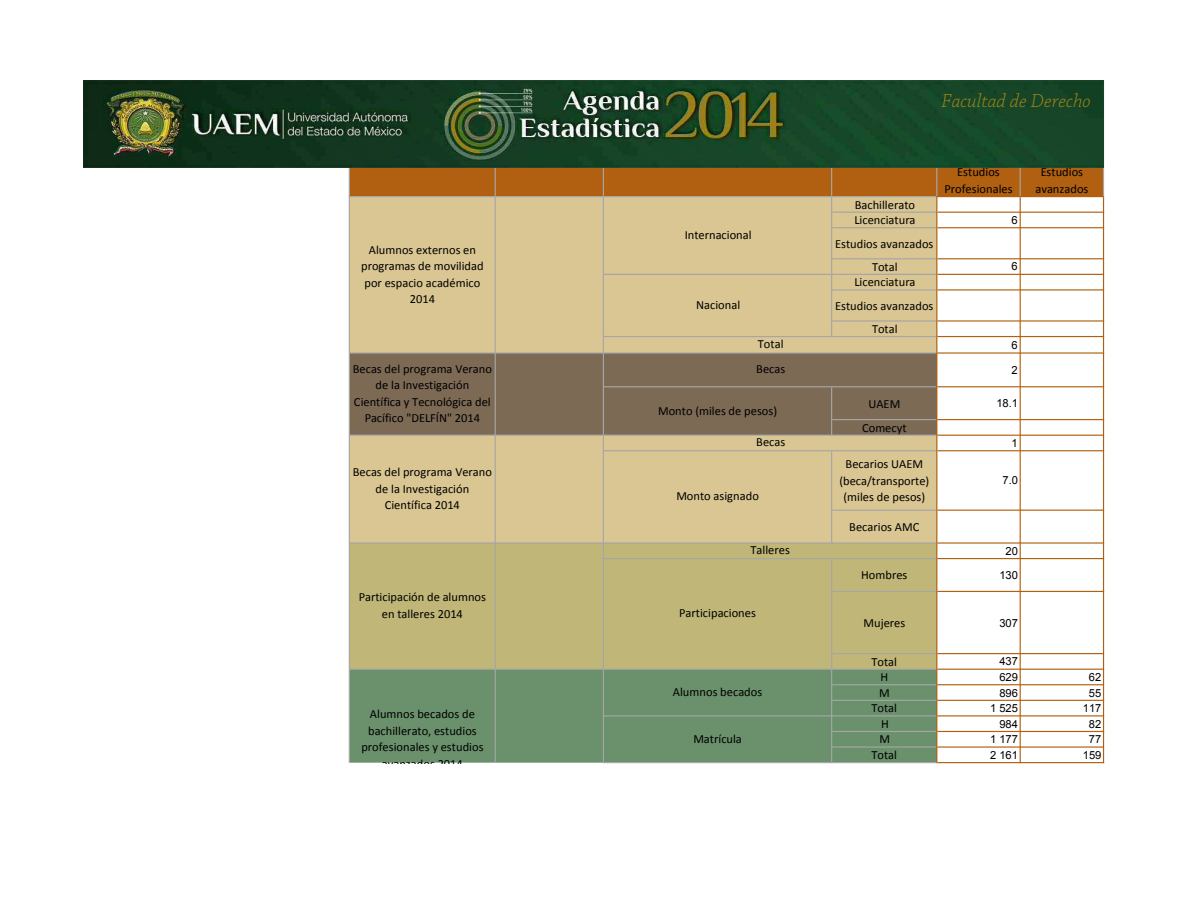
<style>
.page{position:relative;width:1188px;height:918px;background:#fff}
.page>*{position:absolute;margin:0;border:0;box-sizing:border-box;transform-origin:0 0}
.t1{font:italic 300 19.95px "Chaparral Pro";color:#9c8319}
.t2{font:12.45px/16.5px "Calibri";color:#000;text-align:center}
.t3{font:11.25px "Arial";color:#000}
</style>
<div class="page">
<div style="left:349px;top:164px;width:755px;height:33px;background:#b06010"></div>
<hr style="left:831px;top:81px;width:1px;height:116px;background:#a6a6a6">
<hr style="left:936px;top:82px;width:1px;height:115px;background:#a6a6a6">
<hr style="left:1020px;top:82px;width:1px;height:115px;background:#a6a6a6">
<hr style="left:1103px;top:82px;width:1px;height:115px;background:#a6a6a6">
<hr style="left:349px;top:163px;width:1px;height:34px;background:#a6a6a6">
<hr style="left:495px;top:164px;width:1px;height:33px;background:#a6a6a6">
<hr style="left:603px;top:164px;width:1px;height:33px;background:#a6a6a6">
<img style="left:84px;top:81px;width:1020px;height:86px">
<div style="left:349px;top:197px;width:588px;height:156px;background:#d9c692"></div>
<div style="left:349px;top:353px;width:588px;height:82px;background:#7c6a55"></div>
<div style="left:349px;top:435px;width:588px;height:108px;background:#d9c692"></div>
<div style="left:349px;top:543px;width:588px;height:126px;background:#c0b678"></div>
<div style="left:350px;top:670px;width:586px;height:93px;background:#6a916c"></div>
<hr style="left:350px;top:196px;width:586px;height:1px;background:#a6a6a6">
<hr style="left:832px;top:212px;width:104px;height:1px;background:#a6a6a6">
<hr style="left:832px;top:227px;width:104px;height:1px;background:#a6a6a6">
<hr style="left:832px;top:258px;width:104px;height:1px;background:#a6a6a6">
<hr style="left:604px;top:274px;width:332px;height:1px;background:#a6a6a6">
<hr style="left:832px;top:289px;width:104px;height:2px;background:#a6a6a6">
<hr style="left:832px;top:320px;width:104px;height:2px;background:#a6a6a6">
<hr style="left:604px;top:336px;width:332px;height:1px;background:#a6a6a6">
<hr style="left:350px;top:352px;width:586px;height:2px;background:#a6a6a6">
<hr style="left:831px;top:197px;width:1px;height:140px;background:#a6a6a6">
<hr style="left:604px;top:386px;width:332px;height:1px;background:#a6a6a6">
<hr style="left:832px;top:419px;width:104px;height:1px;background:#a6a6a6">
<hr style="left:350px;top:435px;width:586px;height:1px;background:#a6a6a6">
<hr style="left:831px;top:387px;width:1px;height:49px;background:#a6a6a6">
<hr style="left:604px;top:450px;width:332px;height:1px;background:#a6a6a6">
<hr style="left:832px;top:510px;width:104px;height:1px;background:#a6a6a6">
<hr style="left:350px;top:542px;width:586px;height:2px;background:#a6a6a6">
<hr style="left:831px;top:451px;width:1px;height:93px;background:#a6a6a6">
<hr style="left:604px;top:558px;width:332px;height:1px;background:#a6a6a6">
<hr style="left:832px;top:591px;width:104px;height:1px;background:#a6a6a6">
<hr style="left:832px;top:653px;width:104px;height:1px;background:#a6a6a6">
<hr style="left:350px;top:669px;width:586px;height:1px;background:#a6a6a6">
<hr style="left:832px;top:684px;width:104px;height:1px;background:#a6a6a6">
<hr style="left:832px;top:700px;width:104px;height:1px;background:#a6a6a6">
<hr style="left:604px;top:715px;width:332px;height:1px;background:#a6a6a6">
<hr style="left:832px;top:731px;width:104px;height:1px;background:#a6a6a6">
<hr style="left:832px;top:746px;width:104px;height:2px;background:#a6a6a6">
<hr style="left:604px;top:762px;width:332px;height:1px;background:#a6a6a6">
<hr style="left:349px;top:196px;width:1px;height:567px;background:#a6a6a6">
<hr style="left:495px;top:197px;width:1px;height:566px;background:#a6a6a6">
<hr style="left:603px;top:197px;width:1px;height:566px;background:#a6a6a6">
<hr style="left:831px;top:559px;width:1px;height:204px;background:#a6a6a6">
<hr style="left:936px;top:196px;width:1px;height:567px;background:#b06010">
<hr style="left:1020px;top:197px;width:1px;height:566px;background:#b06010">
<hr style="left:1103px;top:197px;width:1px;height:566px;background:#b06010">
<hr style="left:937px;top:196px;width:167px;height:1px;background:#b06010">
<hr style="left:937px;top:212px;width:167px;height:1px;background:#b06010">
<hr style="left:937px;top:227px;width:167px;height:1px;background:#b06010">
<hr style="left:937px;top:258px;width:167px;height:1px;background:#b06010">
<hr style="left:937px;top:274px;width:167px;height:1px;background:#b06010">
<hr style="left:937px;top:289px;width:167px;height:2px;background:#b06010">
<hr style="left:937px;top:320px;width:167px;height:2px;background:#b06010">
<hr style="left:937px;top:336px;width:167px;height:1px;background:#b06010">
<hr style="left:937px;top:352px;width:167px;height:2px;background:#b06010">
<hr style="left:937px;top:386px;width:167px;height:1px;background:#b06010">
<hr style="left:937px;top:419px;width:167px;height:1px;background:#b06010">
<hr style="left:937px;top:435px;width:167px;height:1px;background:#b06010">
<hr style="left:937px;top:450px;width:167px;height:1px;background:#b06010">
<hr style="left:937px;top:510px;width:167px;height:1px;background:#b06010">
<hr style="left:937px;top:542px;width:167px;height:2px;background:#b06010">
<hr style="left:937px;top:558px;width:167px;height:1px;background:#b06010">
<hr style="left:937px;top:591px;width:167px;height:1px;background:#b06010">
<hr style="left:937px;top:653px;width:167px;height:1px;background:#b06010">
<hr style="left:937px;top:669px;width:167px;height:1px;background:#b06010">
<hr style="left:937px;top:684px;width:167px;height:1px;background:#b06010">
<hr style="left:937px;top:700px;width:167px;height:1px;background:#b06010">
<hr style="left:937px;top:715px;width:167px;height:1px;background:#b06010">
<hr style="left:937px;top:731px;width:167px;height:1px;background:#b06010">
<hr style="left:937px;top:746px;width:167px;height:2px;background:#b06010">
<hr style="left:937px;top:762px;width:167px;height:1px;background:#b06010">
<p class="t2" style="left:361px;top:242px;width:124px">Alumnos externos en programas de movilidad por espacio académico<br>2014</p>
<p class="t2" style="left:353px;top:362px;width:141px">Becas del programa Verano de la Investigación<br>Científica y Tecnológica del<br>Pacífico "DELFÍN" 2014</p>
<p class="t2" style="left:353px;top:465px;width:141px">Becas del programa Verano de la Investigación<br>Científica 2014</p>
<p class="t2" style="left:359px;top:590px;width:129px">Participación de alumnos en talleres 2014</p>
<p class="t2" style="left:361px;top:707px;width:124px">Alumnos becados de bachillerato, estudios profesionales y estudios avanzados 2014</p>
<p class="t2" style="left:685px;top:228px;width:68px">Internacional</p>
<p class="t2" style="left:696px;top:298px;width:46px">Nacional</p>
<p class="t2" style="left:758px;top:337px;width:27px">Total</p>
<p class="t2" style="left:756px;top:362px;width:31px">Becas</p>
<p class="t2" style="left:658px;top:403px;width:121px">Monto (miles de pesos)</p>
<p class="t2" style="left:756px;top:435px;width:31px">Becas</p>
<p class="t2" style="left:676px;top:489px;width:84px">Monto asignado</p>
<p class="t2" style="left:751px;top:543px;width:41px">Talleres</p>
<p class="t2" style="left:679px;top:606px;width:78px">Participaciones</p>
<p class="t2" style="left:673px;top:685px;width:91px">Alumnos becados</p>
<p class="t2" style="left:693px;top:731px;width:50px">Matrícula</p>
<h1 class="t1" style="left:942px;top:93px;width:151px">Facultad de Derecho</h1>
<p class="t2" style="left:854px;top:198px;width:63px;line-height:15.6px;text-align:left">Bachillerato<br>Licenciatura</p>
<p class="t2" style="left:835px;top:233px;width:100px;line-height:23.1px">Estudios avanzados<br>Total</p>
<p class="t2" style="left:835px;top:272px;width:100px;line-height:23.2px">Licenciatura<br>Estudios avanzados<br>Total</p>
<p class="t2" style="left:945px;top:165px;width:70px">Estudios<br>Profesionales</p>
<p class="t2" style="left:1035px;top:165px;width:54px">Estudios avanzados</p>
<p class="t3" style="left:1012px;top:214px;width:8px">6</p>
<p class="t3" style="left:1012px;top:260px;width:8px">6</p>
<p class="t3" style="left:1012px;top:338px;width:8px">6</p>
<p class="t3" style="left:1012px;top:364px;width:8px">2</p>
<p class="t2" style="left:868px;top:396px;width:33px">UAEM</p>
<p class="t3" style="left:996px;top:397px;width:23px">18.1</p>
<p class="t2" style="left:862px;top:420px;width:46px">Comecyt</p>
<p class="t3" style="left:1012px;top:437px;width:8px">1</p>
<p class="t2" style="left:839px;top:457px;width:92px">Becarios UAEM (beca/transporte) (miles de pesos)</p>
<p class="t3" style="left:1003px;top:474px;width:17px">7.0</p>
<p class="t2" style="left:849px;top:520px;width:72px">Becarios AMC</p>
<p class="t3" style="left:1006px;top:545px;width:14px">20</p>
<p class="t2" style="left:861px;top:568px;width:48px">Hombres</p>
<p class="t3" style="left:999px;top:569px;width:20px">130</p>
<p class="t2" style="left:863px;top:615px;width:43px">Mujeres</p>
<p class="t3" style="left:999px;top:616px;width:20px">307</p>
<p class="t2" style="left:872px;top:654px;width:27px">Total</p>
<p class="t3" style="left:999px;top:655px;width:20px">437</p>
<p class="t2" style="left:880px;top:670px;width:9px">H</p>
<p class="t3" style="left:999px;top:671px;width:20px">629</p>
<p class="t3" style="left:1089px;top:671px;width:14px">62</p>
<p class="t2" style="left:879px;top:686px;width:12px">M</p>
<p class="t3" style="left:999px;top:686px;width:20px">896</p>
<p class="t3" style="left:1089px;top:686px;width:14px">55</p>
<p class="t2" style="left:872px;top:701px;width:27px">Total</p>
<p class="t3" style="left:990px;top:702px;width:29px">1 525</p>
<p class="t3" style="left:1083px;top:702px;width:20px">117</p>
<p class="t2" style="left:881px;top:716px;width:9px">H</p>
<p class="t3" style="left:999px;top:718px;width:20px">984</p>
<p class="t3" style="left:1089px;top:718px;width:14px">82</p>
<p class="t2" style="left:880px;top:732px;width:12px">M</p>
<p class="t3" style="left:990px;top:733px;width:29px">1 177</p>
<p class="t3" style="left:1089px;top:733px;width:14px">77</p>
<p class="t2" style="left:872px;top:748px;width:27px">Total</p>
<p class="t3" style="left:990px;top:749px;width:29px">2 161</p>
<p class="t3" style="left:1083px;top:749px;width:20px">159</p>
</div>
